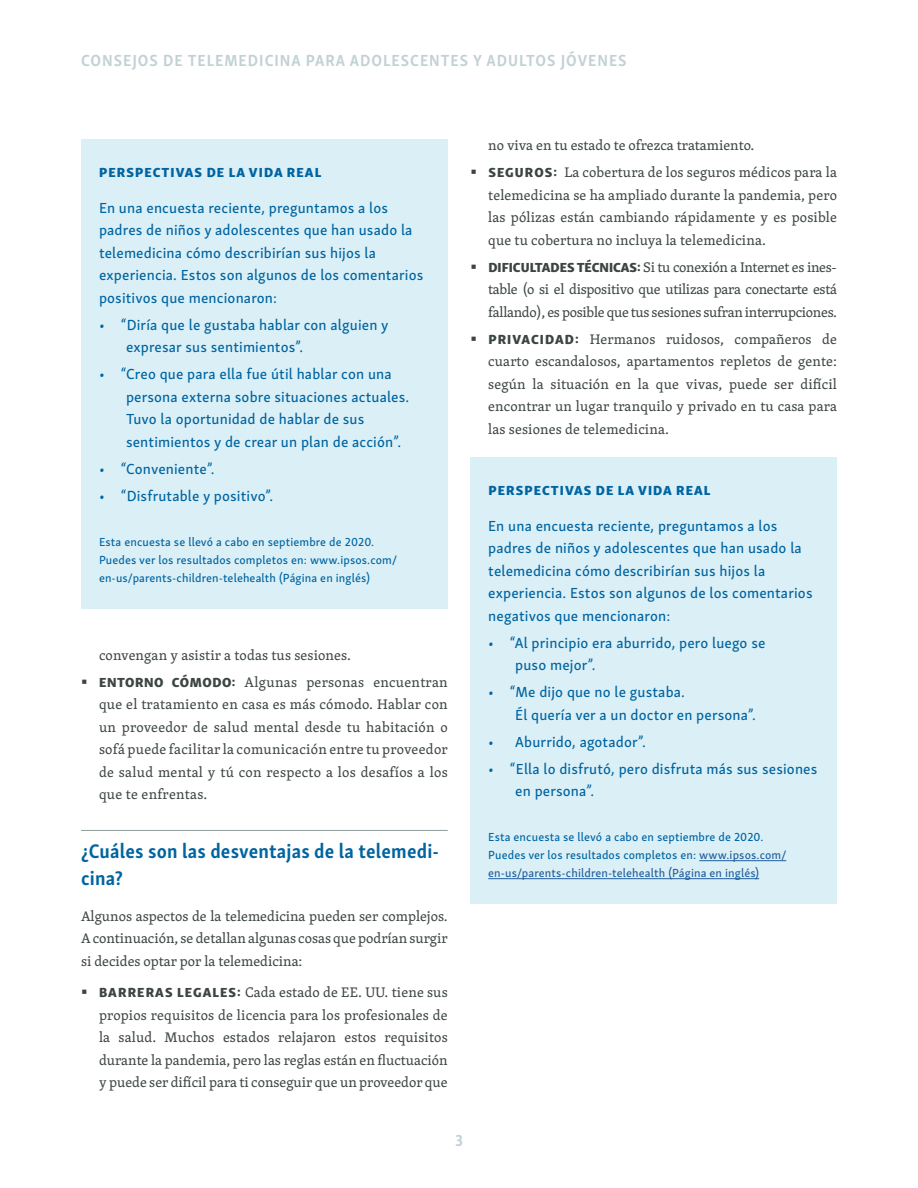
<style>
.page{position:relative;width:918px;height:1188px;background:#fff}
.page>*{position:absolute;margin:0;border:0;box-sizing:border-box;transform-origin:0 0}
.t1{font:700 20.25px/27px "Skolar Sans Latn Cn";letter-spacing:.01em;color:#0064a1}
.t2{font:700 16.5px "Skolar Sans Latn Cn";letter-spacing:.06em;color:#c2d1d4}
.t3{font:15px/22.5px "Skolar Sans Latn Me";letter-spacing:.01em;color:#0064a1}
.t4{font:14.25px/22.5px "Skolar Latin";letter-spacing:.01em;color:#3d4544;text-align:justify}
.t5{font:13.5px "Skolar Sans Latn Eb";letter-spacing:.08em;color:#0064a1}
.t6{font:12px/18px "Skolar Sans Latn Me";letter-spacing:.01em;color:#0064a1}
.s1{font-family:"Skolar Sans Latn Eb";font-size:13.5px}
.s2{color:#215e9e}
</style>
<div class="page">
<hr style="left:81px;top:830px;width:367px;height:1px;background:#8c9c9d">
<div style="left:81px;top:140px;width:367px;height:469px;background:#dbf0f6"></div>
<div style="left:470px;top:458px;width:367px;height:446px;background:#dbf0f6"></div>
<hr style="left:699px;top:860px;width:87px;height:1px;background:#215e9e">
<hr style="left:488px;top:878px;width:271px;height:1px;background:#215e9e">
<p class="t2" style="left:81px;top:47px;width:547px">CONSEJOS DE TELEMEDICINA PARA ADOLESCENTES Y ADULTOS JÓVENES</p>
<p class="t5" style="left:99px;top:160px;width:224px">PERSPECTIVAS DE LA VIDA REAL</p>
<p class="t3" style="left:99px;top:195px;width:326px">En una encuesta reciente, preguntamos a los padres de niños y adolescentes que han usado la telemedicina cómo describirían sus hijos la experiencia. Estos son algunos de los comentarios positivos que mencionaron:</p>
<p class="t3" style="left:126px;top:312px;width:264px;text-indent:-27px">• “Diría que le gustaba hablar con alguien y expresar sus sentimientos”.</p>
<p class="t3" style="left:126px;top:362px;width:285px;text-indent:-27px">• “Creo que para ella fue útil hablar con una persona externa sobre situaciones actuales.<br>Tuvo la oportunidad de hablar de sus sentimientos y de crear un plan de acción”.</p>
<p class="t3" style="left:99px;top:456px;width:117px">• “Conveniente”.</p>
<p class="t3" style="left:99px;top:483px;width:176px">• “Disfrutable y positivo”.</p>
<p class="t6" style="left:99px;top:532px;width:300px">Esta encuesta se llevó a cabo en septiembre de 2020.<br>Puedes ver los resultados completos en: www.ipsos.com/ en-us/parents-children-telehealth (Página en inglés)</p>
<p class="t4" style="left:99px;top:641px;width:350px;line-height:27px">convengan y asistir a todas tus sesiones.<br><span class="s1">ENTORNO CÓMODO:</span> Algunas personas encuentran</p>
<p class="t4" style="left:99px;top:693px;width:350px">que el tratamiento en casa es más cómodo. Hablar con un proveedor de salud mental desde tu habitación o sofá puede facilitar la comunicación entre tu proveedor de salud mental y tú con respecto a los desafíos a los que te enfrentas.</p>
<h1 class="t1" style="left:81px;top:836px;width:360px">¿Cuáles son las desventajas de la telemedi&shy;cina?</h1>
<p class="t4" style="left:81px;top:904px;width:368px">Algunos aspectos de la telemedicina pueden ser complejos.<br>A continuación, se detallan algunas cosas que podrían surgir si decides optar por la telemedicina:</p>
<p class="t4" style="left:99px;top:981px;width:350px"><span class="s1">BARRERAS LEGALES:</span> Cada estado de EE. UU. tiene sus propios requisitos de licencia para los profesionales de la salud. Muchos estados relajaron estos requisitos durante la pandemia, pero las reglas están en fluctuación y puede ser difícil para ti conseguir que un proveedor que</p>
<p class="t2" style="left:455px;top:1127px;width:9px">3</p>
<p class="t4" style="left:488px;top:132px;width:350px;line-height:27px">no viva en tu estado te ofrezca tratamiento.<br><span class="s1">SEGUROS:</span> La cobertura de los seguros médicos para la</p>
<p class="t4" style="left:488px;top:183px;width:350px">telemedicina se ha ampliado durante la pandemia, pero las pólizas están cambiando rápidamente y es posible que tu cobertura no incluya la telemedicina.</p>
<p class="t4" style="left:488px;top:255px;width:350px"><span class="s1">DIFICULTADES TÉCNICAS:</span> Si tu conexión a Internet es ines&shy;table (o si el dispositivo que utilizas para conectarte está fallando), es posible que tus sesiones sufran interrupciones.</p>
<p class="t4" style="left:488px;top:327px;width:350px"><span class="s1">PRIVACIDAD:</span> Hermanos ruidosos, compañeros de cuarto escandalosos, apartamentos repletos de gente: según la situación en la que vivas, puede ser difícil encontrar un lugar tranquilo y privado en tu casa para las sesiones de telemedicina.</p>
<p class="t5" style="left:488px;top:478px;width:224px">PERSPECTIVAS DE LA VIDA REAL</p>
<p class="t3" style="left:488px;top:513px;width:326px">En una encuesta reciente, preguntamos a los padres de niños y adolescentes que han usado la telemedicina cómo describirían sus hijos la experiencia. Estos son algunos de los comentarios negativos que mencionaron:</p>
<p class="t3" style="left:515px;top:630px;width:252px;text-indent:-27px">• “Al principio era aburrido, pero luego se puso mejor”.</p>
<p class="t3" style="left:515px;top:680px;width:242px;text-indent:-27px">• “Me dijo que no le gustaba.<br>Él quería ver a un doctor en persona”.</p>
<p class="t3" style="left:488px;top:729px;width:159px">• Aburrido, agotador”.</p>
<p class="t3" style="left:515px;top:756px;width:304px;text-indent:-27px">• “Ella lo disfrutó, pero disfruta más sus sesiones en persona”.</p>
<p class="t6" style="left:488px;top:827px;width:300px">Esta encuesta se llevó a cabo en septiembre de 2020.<br>Puedes ver los resultados completos en: <span class="s2">www.ipsos.com/ en-us/parents-children-telehealth (Página en inglés)</span></p>
</div>
